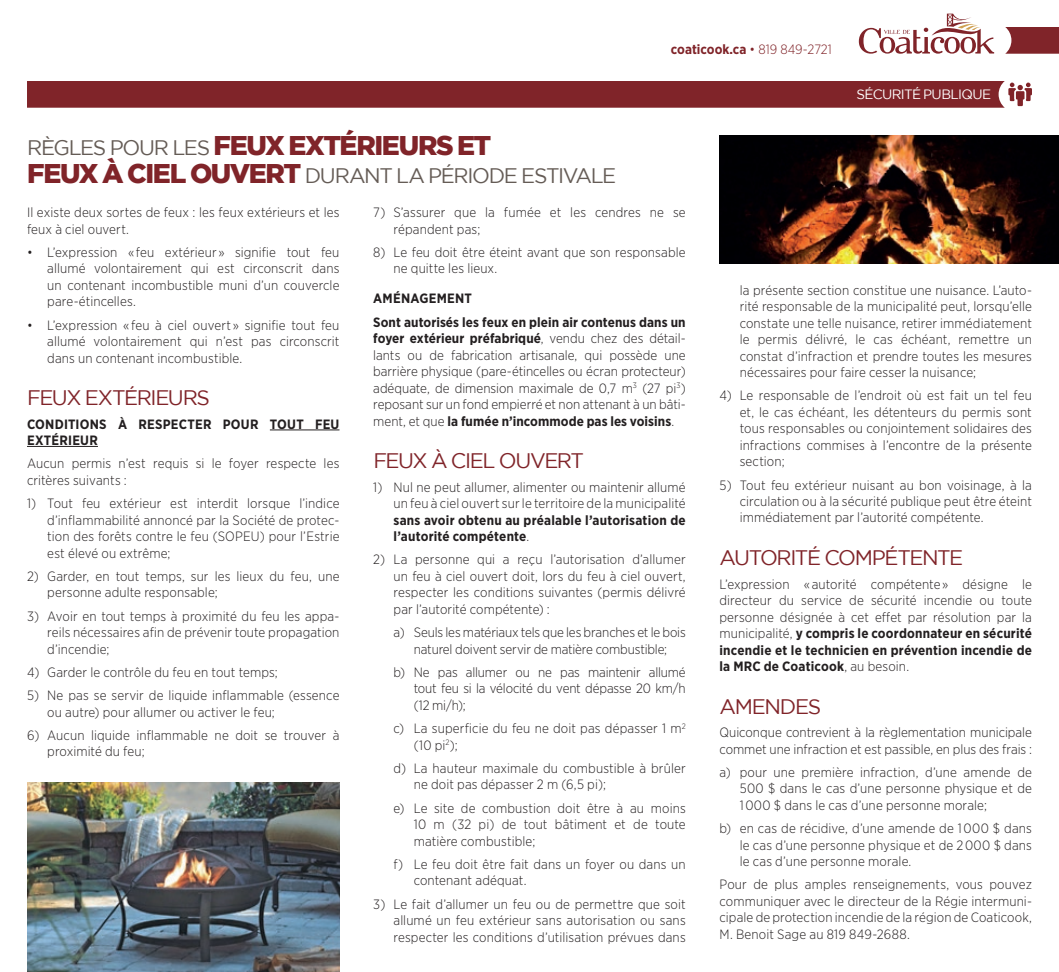
<style>
.page{position:relative;width:1059px;height:972px;background:#fff}
.page>*{position:absolute;margin:0;border:0;box-sizing:border-box;transform-origin:0 0}
.t1{font:900 27px "Gotham";letter-spacing:-.05em;color:#802429}
.t2{font:21px "Gotham";letter-spacing:-.07em;color:#802429}
.t3{font:21px "Gotham";letter-spacing:-.065em;color:#655c56}
.t4{font:300 13.5px/16.5px "Gotham Narrow";letter-spacing:.005em;color:#231f20;text-align:justify}
.t5{font:700 13.5px/16.5px "Gotham Narrow";letter-spacing:.015em;color:#231f20}
.t6{font:700 13.5px "Gotham Narrow";color:#802429}
.t7{font:13.5px "Gotham";letter-spacing:-.045em;color:#fff}
.s1{font-weight:400;font-size:21px;color:#655c56}
.s2{font-weight:900;font-size:27px;color:#802429}
.s3{font-weight:300}
.s4{font-weight:700}
</style>
<div class="page">
<svg style="left:858px;top:14px;width:136px;height:40px"></svg>
<svg style="left:1005px;top:27px;width:53px;height:27px"></svg>
<div style="left:27px;top:81px;width:1004px;height:27px;background:#802429"></div>
<img style="left:27px;top:783px;width:312px;height:189px">
<hr style="left:270px;top:430px;width:69px;height:1px;background:#231f20">
<hr style="left:27px;top:446px;width:71px;height:1px;background:#231f20">
<img style="left:719px;top:135px;width:339px;height:129px">
<h1 class="t1" style="left:27px;top:130px;width:466px"><span class="s1">RÈGLES POUR LES</span> FEUX EXTÉRIEURS ET</h1>
<h2 class="t3" style="left:27px;top:164px;width:590px"><span class="s2">FEUX À CIEL OUVERT</span> DURANT LA PÉRIODE ESTIVALE</h2>
<p class="t6" style="left:671px;top:40px;width:162px">coaticook.ca <span class="s3">• 819 849-2721</span></p>
<p class="t7" style="left:856px;top:87px;width:136px">SÉCURITÉ PUBLIQUE</p>
<p class="t4" style="left:27px;top:204px;width:314px">Il existe deux sortes de feux : les feux extérieurs et les feux à ciel ouvert.</p>
<p class="t4" style="left:47px;top:244px;width:294px;text-indent:-20px">• L’expression « feu extérieur » signifie tout feu allumé volontairement qui est circonscrit dans un contenant incombustible muni d’un couvercle pare-étincelles.</p>
<p class="t4" style="left:47px;top:316px;width:294px;text-indent:-20px">• L’expression « feu à ciel ouvert » signifie tout feu allumé volontairement qui n’est pas circonscrit dans un contenant incombustible.</p>
<h2 class="t2" style="left:27px;top:386px;width:184px">FEUX EXTÉRIEURS</h2>
<p class="t5" style="left:27px;top:415px;width:314px">CONDITIONS À RESPECTER POUR TOUT FEU<br>EXTÉRIEUR</p>
<p class="t4" style="left:27px;top:455px;width:314px">Aucun permis n’est requis si le foyer respecte les critères suivants :</p>
<p class="t4" style="left:47px;top:495px;width:294px;text-indent:-20px">1) Tout feu extérieur est interdit lorsque l’indice d’inflammabilité annoncé par la Société de protec&shy;tion des forêts contre le feu (SOPEU) pour l’Estrie est élevé ou extrême;</p>
<p class="t4" style="left:47px;top:567px;width:294px;text-indent:-20px">2) Garder, en tout temps, sur les lieux du feu, une personne adulte responsable;</p>
<p class="t4" style="left:47px;top:607px;width:294px;text-indent:-20px">3) Avoir en tout temps à proximité du feu les appa&shy;reils nécessaires afin de prévenir toute propagation d’incendie;</p>
<p class="t4" style="left:27px;top:663px;width:252px">4) Garder le contrôle du feu en tout temps;</p>
<p class="t4" style="left:47px;top:687px;width:294px;text-indent:-20px">5) Ne pas se servir de liquide inflammable (essence ou autre) pour allumer ou activer le feu;</p>
<p class="t4" style="left:47px;top:726px;width:294px;text-indent:-20px">6) Aucun liquide inflammable ne doit se trouver à proximité du feu;</p>
<p class="t4" style="left:393px;top:204px;width:294px;text-indent:-20px">7) S’assurer que la fumée et les cendres ne se répandent pas;</p>
<p class="t4" style="left:393px;top:243px;width:294px;text-indent:-20px">8) Le feu doit être éteint avant que son responsable ne quitte les lieux.</p>
<p class="t5" style="left:373px;top:287px;width:314px;line-height:23.2px">AMÉNAGEMENT<br>Sont autorisés les feux en plein air contenus dans un</p>
<p class="t4" style="left:373px;top:330px;width:314px"><span class="s4">foyer extérieur préfabriqué</span>, vendu chez des détail&shy;lants ou de fabrication artisanale, qui possède une barrière physique (pare-étincelles ou écran protecteur) adéquate, de dimension maximale de 0,7 m<sup>3</sup> (27 pi<sup>3</sup>) reposant sur un fond empierré et non attenant à un bâti&shy;ment, et que <span class="s4">la fumée n’incommode pas les voisins</span>.</p>
<h2 class="t2" style="left:373px;top:449px;width:212px">FEUX À CIEL OUVERT</h2>
<p class="t4" style="left:373px;top:478px;width:314px;text-align:right">1) Nul ne peut allumer, alimenter ou maintenir allumé un feu à ciel ouvert sur le territoire de la municipalité</p>
<p class="t5" style="left:393px;top:511px;width:294px">sans avoir obtenu au préalable l’autorisation de l’autorité compétente<span class="s3">.</span></p>
<p class="t4" style="left:393px;top:551px;width:294px;text-indent:-20px">2) La personne qui a reçu l’autorisation d’allumer un feu à ciel ouvert doit, lors du feu à ciel ouvert, respecter les conditions suivantes (permis délivré par l’autorité compétente) :</p>
<p class="t4" style="left:393px;top:624px;width:294px;text-align:center">a) Seuls les matériaux tels que les branches et le bois naturel doivent servir de matière combustible;</p>
<p class="t4" style="left:414px;top:663px;width:273px;text-indent:-20px">b) Ne pas allumer ou ne pas maintenir allumé tout feu si la vélocité du vent dépasse 20 km/h (12 mi/h);</p>
<p class="t4" style="left:414px;top:720px;width:273px;text-indent:-20px">c) La superficie du feu ne doit pas dépasser 1 m<sup>2 </sup>(10 pi<sup>2</sup>);</p>
<p class="t4" style="left:414px;top:760px;width:273px;text-indent:-20px">d) La hauteur maximale du combustible à brûler ne doit pas dépasser 2 m (6,5 pi);</p>
<p class="t4" style="left:414px;top:799px;width:273px;text-indent:-20px">e) Le site de combustion doit être à au moins 10 m (32 pi) de tout bâtiment et de toute matière combustible;</p>
<p class="t4" style="left:414px;top:855px;width:273px;text-indent:-20px">f) Le feu doit être fait dans un foyer ou dans un contenant adéquat.</p>
<p class="t4" style="left:393px;top:895px;width:294px;text-indent:-20px">3) Le fait d’allumer un feu ou de permettre que soit allumé un feu extérieur sans autorisation ou sans respecter les conditions d’utilisation prévues dans</p>
<p class="t4" style="left:739px;top:281px;width:294px">la présente section constitue une nuisance. L’auto&shy;rité responsable de la municipalité peut, lorsqu’elle constate une telle nuisance, retirer immédiatement le permis délivré, le cas échéant, remettre un constat d’infraction et prendre toutes les mesures nécessaires pour faire cesser la nuisance;</p>
<p class="t4" style="left:739px;top:387px;width:294px;text-indent:-20px">4) Le responsable de l’endroit où est fait un tel feu et, le cas échéant, les détenteurs du permis sont tous responsables ou conjointement solidaires des infractions commises à l’encontre de la présente section;</p>
<p class="t4" style="left:739px;top:476px;width:294px;text-indent:-20px">5) Tout feu extérieur nuisant au bon voisinage, à la circulation ou à la sécurité publique peut être éteint immédiatement par l’autorité compétente.</p>
<h2 class="t2" style="left:719px;top:546px;width:245px">AUTORITÉ COMPÉTENTE</h2>
<p class="t4" style="left:719px;top:575px;width:314px">L’expression « autorité compétente » désigne le directeur du service de sécurité incendie ou toute personne désignée à cet effet par résolution par la municipalité, <span class="s4">y compris le coordonnateur en sécurité incendie et le technicien en prévention incendie de la MRC de Coaticook</span>, au besoin.</p>
<h2 class="t2" style="left:719px;top:695px;width:103px">AMENDES</h2>
<p class="t4" style="left:719px;top:724px;width:314px">Quiconque contrevient à la règlementation municipale commet une infraction et est passible, en plus des frais :</p>
<p class="t4" style="left:739px;top:763px;width:294px;text-indent:-20px">a) pour une première infraction, d’une amende de 500 $ dans le cas d’une personne physique et de 1 000 $ dans le cas d’une personne morale;</p>
<p class="t4" style="left:739px;top:820px;width:294px;text-indent:-20px">b) en cas de récidive, d’une amende de 1 000 $ dans le cas d’une personne physique et de 2 000 $ dans le cas d’une personne morale.</p>
<p class="t4" style="left:719px;top:876px;width:314px">Pour de plus amples renseignements, vous pouvez communiquer avec le directeur de la Régie intermuni&shy;cipale de protection incendie de la région de Coaticook, M. Benoit Sage au 819 849-2688.</p>
</div>
